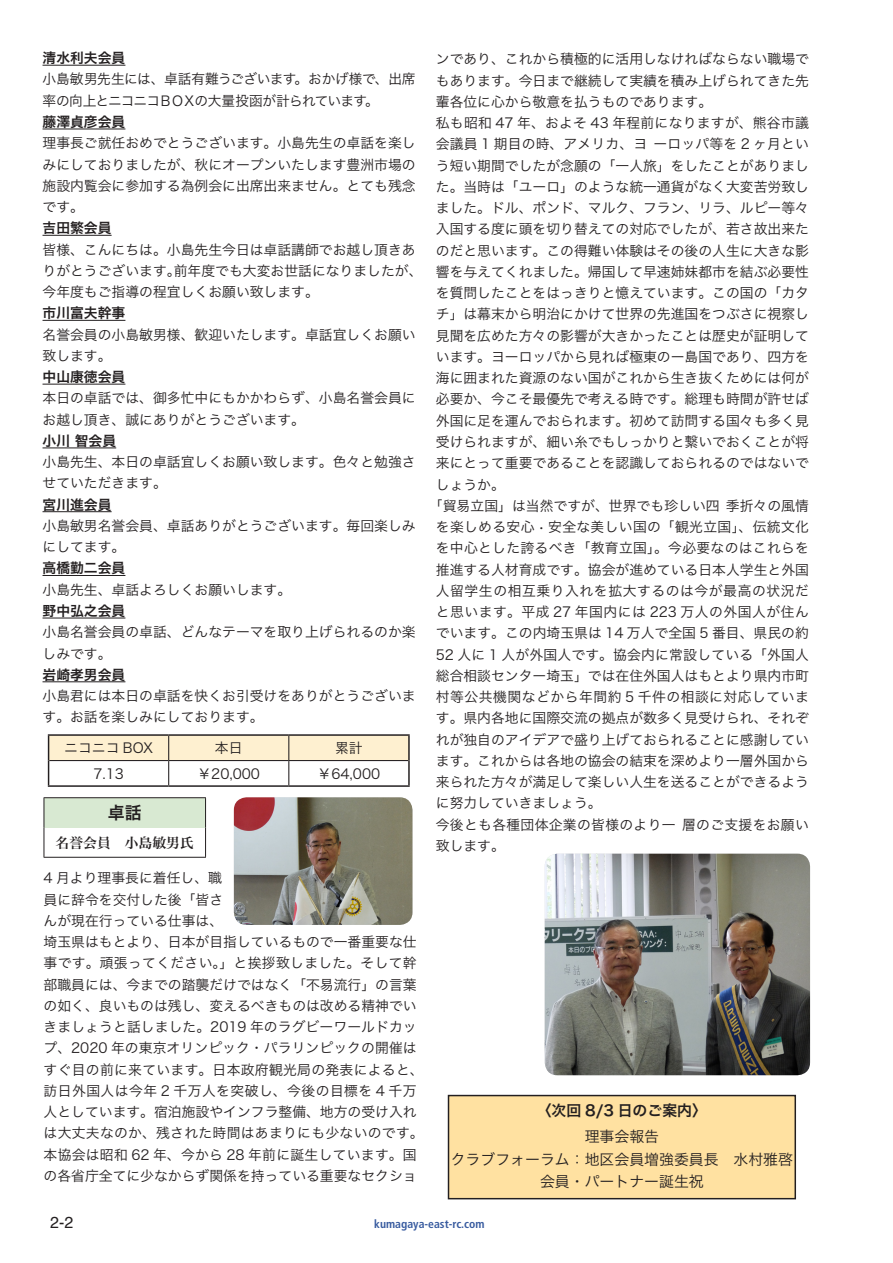
<style>
.page{position:relative;width:893px;height:1263px;background:#fff}
.page>*{position:absolute;margin:0;border:0;box-sizing:border-box;transform-origin:0 0}
.t1{font:16.95px "Hira Kaku Pro W6";color:#231f20}
.t2{font:15.9px "Helvetica";color:#231f20}
.t3{font:14.85px "Hira Kaku Pro W3";color:#231f20}
.t4{font:14.85px "Hira Kaku Pro W6";color:#231f20}
.t5{font:13.8px/21.3px "Hira Kaku Pro W3";color:#231f20}
.t6{font:13.8px "Hira Kaku Pro W6";color:#231f20}
.t7{font:13.8px/21.3px "Hira Kaku Pro W3";letter-spacing:-.04em;color:#231f20}
.t8{font:13.8px/21.3px "Hira Kaku Pro W3";letter-spacing:.02em;color:#231f20}
.t9{font:13.8px "Hira Min Pro W6";color:#231f20}
.t10{font:700 condensed 11.7px "Frutiger";color:#385b9f}
</style>
<div class="page">
<div style="left:44px;top:798px;width:162px;height:29px;background:#d8e9d2"></div>
<hr style="left:44px;top:797px;width:162px;height:1px;background:#231f20">
<svg style="left:44px;top:798px;width:1px;height:29px"></svg>
<svg style="left:205px;top:798px;width:1px;height:29px"></svg>
<hr style="left:44px;top:827px;width:1px;height:30px;background:#231f20">
<hr style="left:205px;top:827px;width:1px;height:30px;background:#231f20">
<hr style="left:44px;top:857px;width:162px;height:1px;background:#231f20">
<hr style="left:43px;top:65px;width:82px;height:1px;background:#231f20">
<hr style="left:43px;top:129px;width:82px;height:1px;background:#231f20">
<hr style="left:43px;top:235px;width:69px;height:1px;background:#231f20">
<hr style="left:43px;top:320px;width:82px;height:1px;background:#231f20">
<hr style="left:43px;top:384px;width:82px;height:1px;background:#231f20">
<hr style="left:43px;top:448px;width:73px;height:1px;background:#231f20">
<hr style="left:43px;top:511px;width:69px;height:1px;background:#231f20">
<hr style="left:43px;top:575px;width:82px;height:1px;background:#231f20">
<hr style="left:43px;top:618px;width:82px;height:1px;background:#231f20">
<hr style="left:43px;top:681px;width:82px;height:1px;background:#231f20">
<hr style="left:48px;top:734px;width:121px;height:2px;background:#231f20">
<hr style="left:169px;top:734px;width:120px;height:2px;background:#231f20">
<hr style="left:289px;top:734px;width:121px;height:2px;background:#231f20">
<hr style="left:408px;top:736px;width:2px;height:24px;background:#231f20">
<svg style="left:48px;top:735px;width:361px;height:50px"></svg>
<hr style="left:408px;top:760px;width:2px;height:25px;background:#231f20">
<hr style="left:48px;top:785px;width:121px;height:2px;background:#231f20">
<hr style="left:169px;top:785px;width:120px;height:2px;background:#231f20">
<hr style="left:289px;top:785px;width:121px;height:2px;background:#231f20">
<div style="left:448px;top:1095px;width:347px;height:104px;background:#ffe1a1"></div>
<div style="left:448px;top:1095px;width:348px;height:104px;border:1px solid #231f20"></div>
<img style="left:545px;top:854px;width:265px;height:221px">
<img style="left:234px;top:797px;width:178px;height:128px">
<p class="t6" style="left:43px;top:46px;width:84px">清水利夫会員</p>
<p class="t7" style="left:43px;top:68px;width:375px">小島敏男先生には、卓話有難うございます。おかげ様で、出席率の向上とニコニコＢＯＸの大量投函が計られています。</p>
<p class="t6" style="left:43px;top:109px;width:84px">藤澤貞彦会員</p>
<p class="t5" style="left:43px;top:131px;width:375px;text-align:justify">理事長ご就任おめでとうございます。小島先生の卓話を楽しみにしておりましたが、秋にオープンいたします豊洲市場の施設内覧会に参加する為例会に出席出来ません。とても残念です。</p>
<p class="t6" style="left:43px;top:216px;width:71px">吉田繁会員</p>
<p class="t5" style="left:43px;top:238px;width:382px">皆様、こんにちは。小島先生今日は卓話講師でお越し頂きありがとうございます。前年度でも大変お世話になりましたが、今年度もご指導の程宜しくお願い致します。</p>
<p class="t6" style="left:43px;top:301px;width:84px">市川富夫幹事</p>
<p class="t5" style="left:43px;top:323px;width:375px">名誉会員の小島敏男様、歓迎いたします。卓話宜しくお願い致します。</p>
<p class="t6" style="left:43px;top:364px;width:84px">中山康徳会員</p>
<p class="t5" style="left:43px;top:387px;width:375px">本日の卓話では、御多忙中にもかかわらず、小島名誉会員にお越し頂き、誠にありがとうございます。</p>
<p class="t6" style="left:43px;top:428px;width:75px">小川 智会員</p>
<p class="t5" style="left:43px;top:450px;width:375px">小島先生、本日の卓話宜しくお願い致します。色々と勉強させていただきます。</p>
<p class="t6" style="left:43px;top:492px;width:71px">宮川進会員</p>
<p class="t5" style="left:43px;top:514px;width:375px">小島敏男名誉会員、卓話ありがとうございます。毎回楽しみにしてます。</p>
<p class="t6" style="left:43px;top:556px;width:84px">高橋勤二会員</p>
<p class="t5" style="left:43px;top:578px;width:250px">小島先生、卓話よろしくお願いします。</p>
<p class="t6" style="left:43px;top:598px;width:84px">野中弘之会員</p>
<p class="t5" style="left:43px;top:620px;width:375px">小島名誉会員の卓話、どんなテーマを取り上げられるのか楽しみです。</p>
<p class="t6" style="left:43px;top:662px;width:84px">岩崎孝男会員</p>
<p class="t5" style="left:43px;top:684px;width:375px">小島君には本日の卓話を快くお引受けをありがとうございます。お話を楽しみにしております。</p>
<p class="t5" style="left:64px;top:736px;width:90px">ニコニコ BOX</p>
<p class="t5" style="left:215px;top:736px;width:29px">本日</p>
<p class="t5" style="left:335px;top:736px;width:29px">累計</p>
<p class="t5" style="left:93px;top:762px;width:32px">7.13</p>
<p class="t5" style="left:197px;top:762px;width:64px">￥20,000</p>
<p class="t5" style="left:318px;top:762px;width:64px">￥64,000</p>
<p class="t1" style="left:108px;top:797px;width:36px">卓話</p>
<p class="t9" style="left:56px;top:830px;width:140px">名誉会員　小島敏男氏</p>
<p class="t5" style="left:44px;top:866px;width:180px">4 月より理事長に着任し、職</p>
<p class="t5" style="left:44px;top:888px;width:181px">員に辞令を交付した後「皆さ</p>
<p class="t5" style="left:44px;top:909px;width:181px">んが現在行っている仕事は、</p>
<p class="t5" style="left:44px;top:930px;width:382px">埼玉県はもとより、日本が目指しているもので一番重要な仕事です。頑張ってください。」と挨拶致しました。そして幹部職員には、今までの踏襲だけではなく「不易流行」の言葉の如く、良いものは残し、変えるべきものは改める精神でいきましょうと話しました。2019 年のラグビーワールドカップ、2020 年の東京オリンピック・パラリンピックの開催はすぐ目の前に来ています。日本政府観光局の発表によると、訪日外国人は今年 2 千万人を突破し、今後の目標を 4 千万人としています。宿泊施設やインフラ整備、地方の受け入れは大丈夫なのか、残された時間はあまりにも少ないのです。本協会は昭和 62 年、今から 28 年前に誕生しています。国の各省庁全てに少なからず関係を持っている重要なセクショ</p>
<p class="t5" style="left:436px;top:47px;width:375px;text-align:justify">ンであり、これから積極的に活用しなければならない職場でもあります。今日まで継続して実績を積み上げられてきた先輩各位に心から敬意を払うものであります。</p>
<p class="t5" style="left:436px;top:111px;width:375px;text-align:justify">私も昭和 47 年、およそ 43 年程前になりますが、熊谷市議会議員 1 期目の時、アメリカ、ヨ ーロッパ等を 2 ヶ月という短い期間でしたが念願の「一人旅」をしたことがありました。当時は「ユーロ」のような統一通貨がなく大変苦労致しました。ドル、ポンド、マルク、フラン、リラ、ルピー等々入国する度に頭を切り替えての対応でしたが、若さ故出来たのだと思います。この得難い体験はその後の人生に大きな影響を与えてくれました。帰国して早速姉妹都市を結ぶ必要性を質問したことをはっきりと憶えています。この国の「カタチ」は幕末から明治にかけて世界の先進国をつぶさに視察し見聞を広めた方々の影響が大きかったことは歴史が証明しています。ヨーロッパから見れば極東のー島国であり、四方を海に囲まれた資源のない国がこれから生き抜くためには何が必要か、今こそ最優先で考える時です。総理も時間が許せば外国に足を運んでおられます。初めて訪問する国々も多く見受けられますが、細い糸でもしっかりと繋いでおくことが将来にとって重要であることを認識しておられるのではないでしょうか。</p>
<p class="t5" style="left:436px;top:494px;width:375px;text-align:justify;text-indent:-7px">「貿易立国」は当然ですが、世界でも珍しい四 季折々の風情を楽しめる安心 • 安全な美しい国の「観光立国」、伝統文化を中心とした誇るべき「教育立国」。今必要なのはこれらを推進する人材育成です。協会が進めている日本人学生と外国人留学生の相互乗り入れを拡大するのは今が最高の状況だと思います。平成 27 年国内には 223 万人の外国人が住んでいます。この内埼玉県は 14 万人で全国 5 番目、県民の約52 人に 1 人が外国人です。協会内に常設している「外国人総合相談センター埼玉」では在住外国人はもとより県内市町村等公共機関などから年間約 5 千件の相談に対応しています。県内各地に国際交流の拠点が数多く見受けられ、それぞれが独自のアイデアで盛り上げておられることに感謝しています。これからは各地の協会の結束を深めより一層外国から来られた方々が満足して楽しい人生を送ることができるように努力していきましょう。</p>
<p class="t8" style="left:436px;top:813px;width:375px">今後とも各種団体企業の皆様のより一 層のご支援をお願い致します。</p>
<p class="t4" style="left:537px;top:1097px;width:172px">〈次回 8/3 日のご案内〉</p>
<p class="t3" style="left:585px;top:1124px;width:76px">理事会報告</p>
<p class="t3" style="left:451px;top:1146px;width:344px">クラブフォーラム：地区会員増強委員長　水村雅啓</p>
<p class="t3" style="left:540px;top:1168px;width:165px">会員・パートナー誕生祝</p>
<p class="t2" style="left:50px;top:1210px;width:25px">2-2</p>
<p class="t10" style="left:374px;top:1217px;width:112px">kumagaya-east-rc.com</p>
</div>
